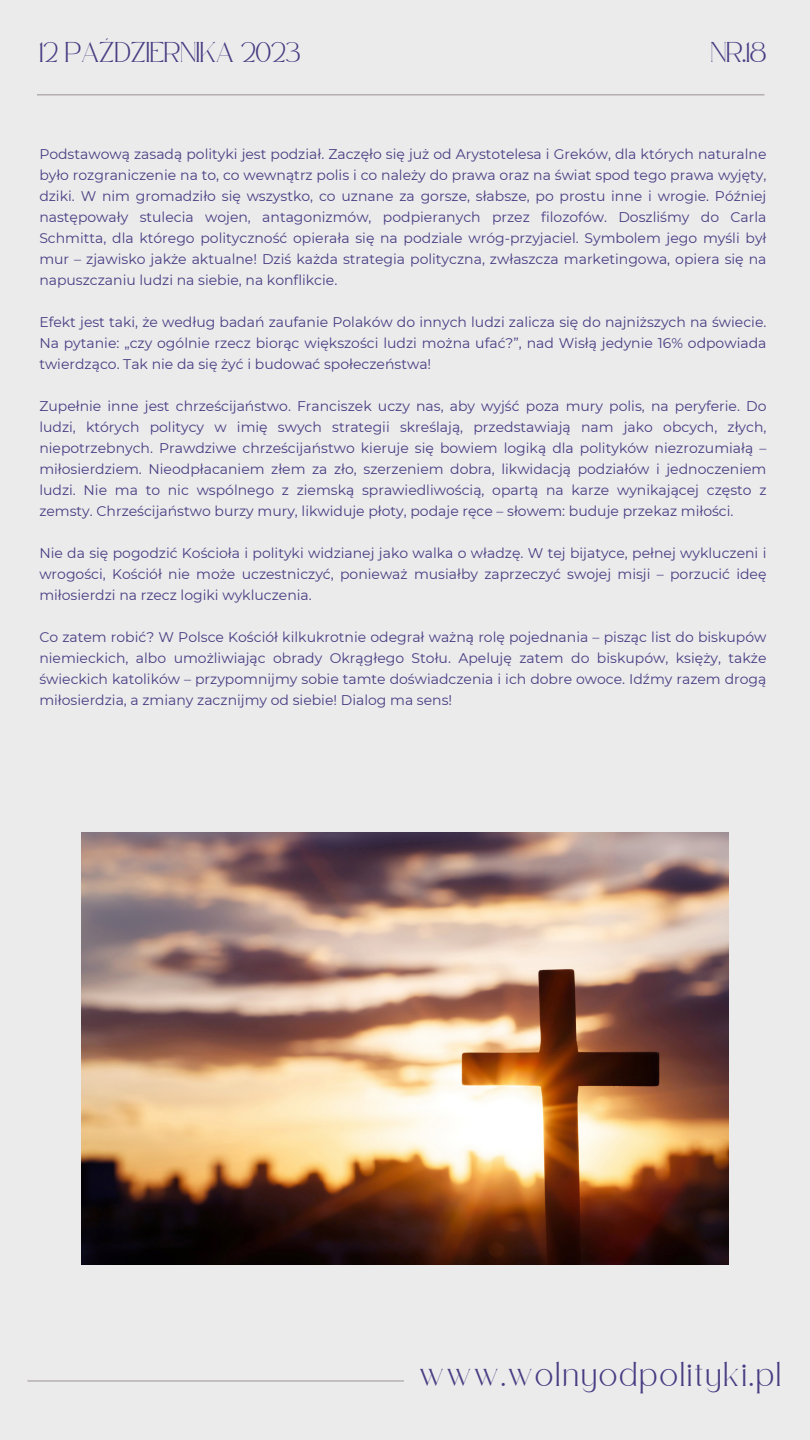
<style>
.page{position:relative;width:810px;height:1440px;background:#ecebeb}
.page>*{position:absolute;margin:0;border:0;box-sizing:border-box;transform-origin:0 0}
.t1{font:16px "Safira March";letter-spacing:.175em;color:#483d83}
.t2{font:14px/21px "Montserrat";color:#483d83;text-align:justify}
.t3{font:14px "Safira March";color:#483d83}
</style>
<div class="page">
<hr style="left:37px;top:94px;width:727px;height:2px;background:#b6afb1">
<hr style="left:27px;top:1380px;width:377px;height:2px;background:#b6afb1">
<img style="left:81px;top:833px;width:648px;height:432px">
<p class="t3" style="left:39px;top:48px;width:263px">12 PAŹDZIERNIKA 2023</p>
<p class="t3" style="left:711px;top:48px;width:57px">NR.18</p>
<p class="t2" style="left:39px;top:143px;width:729px">Podstawową zasadą polityki jest podział. Zaczęło się już od Arystotelesa i Greków, dla których naturalne było rozgraniczenie na to, co wewnątrz polis i co należy do prawa oraz na świat spod tego prawa wyjęty, dziki. W nim gromadziło się wszystko, co uznane za gorsze, słabsze, po prostu inne i wrogie. Później następowały stulecia wojen, antagonizmów, podpieranych przez filozofów. Doszliśmy do Carla Schmitta, dla którego polityczność opierała się na podziale wróg-przyjaciel. Symbolem jego myśli był mur – zjawisko jakże aktualne! Dziś każda strategia polityczna, zwłaszcza marketingowa, opiera się na napuszczaniu ludzi na siebie, na konflikcie.</p>
<p class="t2" style="left:39px;top:311px;width:729px">Efekt jest taki, że według badań zaufanie Polaków do innych ludzi zalicza się do najniższych na świecie.<br>Na pytanie: „czy ogólnie rzecz biorąc większości ludzi można ufać?”, nad Wisłą jedynie 16% odpowiada twierdząco. Tak nie da się żyć i budować społeczeństwa!</p>
<p class="t2" style="left:39px;top:395px;width:729px">Zupełnie inne jest chrześcijaństwo. Franciszek uczy nas, aby wyjść poza mury polis, na peryferie. Do ludzi, których politycy w imię swych strategii skreślają, przedstawiają nam jako obcych, złych, niepotrzebnych. Prawdziwe chrześcijaństwo kieruje się bowiem logiką dla polityków niezrozumiałą – miłosierdziem. Nieodpłacaniem złem za zło, szerzeniem dobra, likwidacją podziałów i jednoczeniem ludzi. Nie ma to nic wspólnego z ziemską sprawiedliwością, opartą na karze wynikającej często z zemsty. Chrześcijaństwo burzy mury, likwiduje płoty, podaje ręce – słowem: buduje przekaz miłości.</p>
<p class="t2" style="left:39px;top:542px;width:729px">Nie da się pogodzić Kościoła i polityki widzianej jako walka o władzę. W tej bijatyce, pełnej wykluczeni i wrogości, Kościół nie może uczestniczyć, ponieważ musiałby zaprzeczyć swojej misji – porzucić ideę miłosierdzi na rzecz logiki wykluczenia.</p>
<p class="t2" style="left:39px;top:626px;width:729px">Co zatem robić? W Polsce Kościół kilkukrotnie odegrał ważną rolę pojednania – pisząc list do biskupów niemieckich, albo umożliwiając obrady Okrągłego Stołu. Apeluję zatem do biskupów, księży, także świeckich katolików – przypomnijmy sobie tamte doświadczenia i ich dobre owoce. Idźmy razem drogą miłosierdzia, a zmiany zacznijmy od siebie! Dialog ma sens!</p>
<p class="t1" style="left:420px;top:1371px;width:363px">www.wolnyodpolityki.pl</p>
</div>
